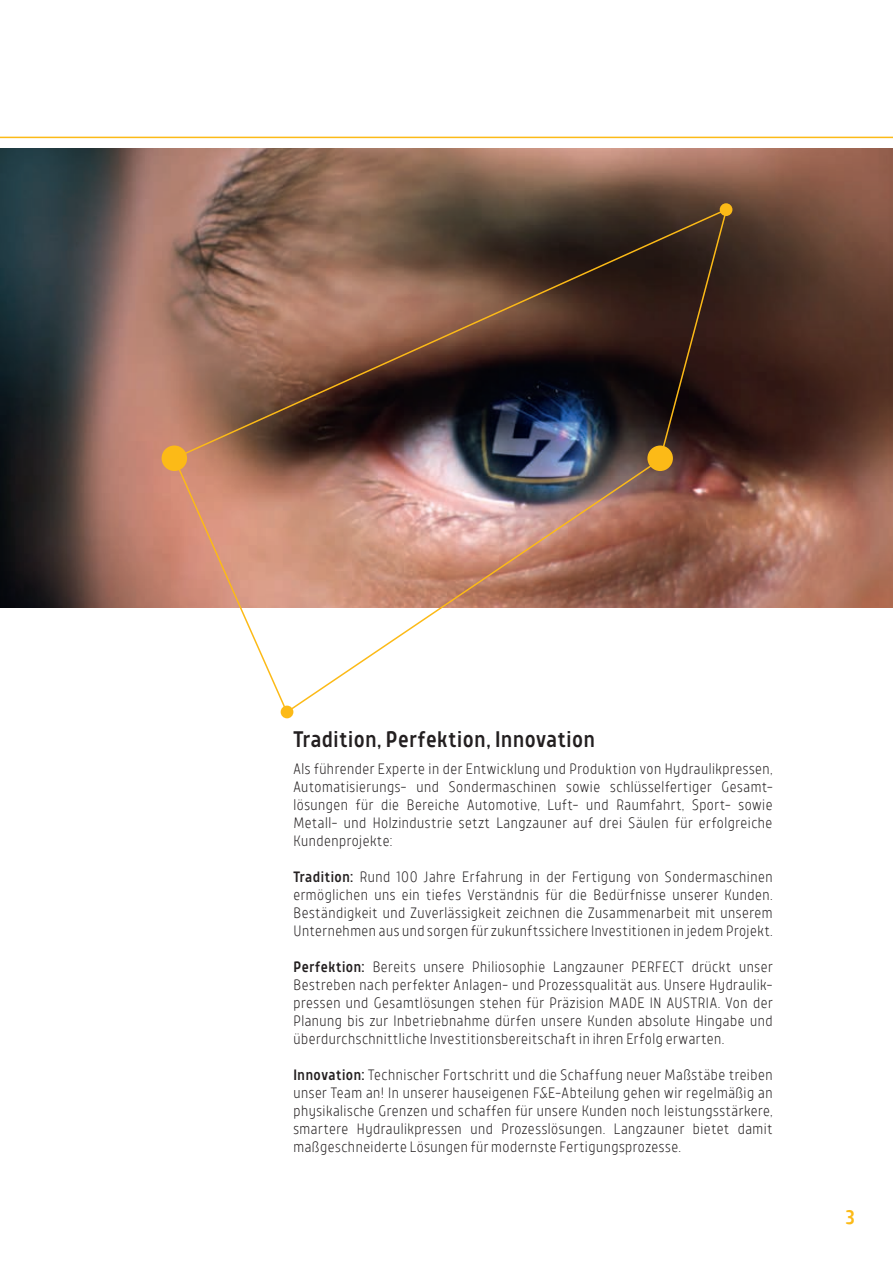
<style>
.page{position:relative;width:893px;height:1263px;background:#fff}
.page>*{position:absolute;margin:0;border:0;box-sizing:border-box;transform-origin:0 0}
.t1{font:500 22.5px "TT Teds";letter-spacing:.025em;color:#231f20}
.t2{font:500 19.5px "TT Teds";color:#fcba17}
.t3{font:300 15px/18px "TT Teds";letter-spacing:.035em;color:#231f20;text-align:justify}
.s1{font-weight:500}
</style>
<div class="page">
<img style="left:0;top:149px;width:893px;height:459px">
<hr style="left:0;top:137px;width:893px;height:1px;background:#fcba17">
<img style="left:289px;top:461px;width:373px;height:253px">
<div style="left:281px;top:706px;width:12px;height:12px;background:#fcba17;border-radius:50%"></div>
<div style="left:720px;top:203px;width:12px;height:13px;background:#fcba17;border-radius:50%"></div>
<div style="left:647px;top:445px;width:26px;height:26px;background:#fcba17;border-radius:50%"></div>
<div style="left:162px;top:445px;width:25px;height:26px;background:#fcba17;border-radius:50%"></div>
<svg style="left:172px;top:461px;width:117px;height:253px"></svg>
<img style="left:172px;top:208px;width:556px;height:253px">
<h1 class="t1" style="left:293px;top:725px;width:303px">Tradition, Perfektion, Innovation</h1>
<p class="t3" style="left:293px;top:760px;width:481px">Als führender Experte in der Entwicklung und Produktion von Hydraulikpressen, Automatisierungs- und Sondermaschinen sowie schlüsselfertiger Gesamt&shy;lösungen für die Bereiche Automotive, Luft- und Raumfahrt, Sport- sowie Metall- und Holzindustrie setzt Langzauner auf drei Säulen für erfolgreiche Kundenprojekte:</p>
<p class="t3" style="left:293px;top:868px;width:481px"><span class="s1">Tradition:</span> Rund 100 Jahre Erfahrung in der Fertigung von Sondermaschinen ermöglichen uns ein tiefes Verständnis für die Bedürfnisse unserer Kunden.<br>Beständigkeit und Zuverlässigkeit zeichnen die Zusammenarbeit mit unserem Unternehmen aus und sorgen für zukunftssichere Investitionen in jedem Projekt.</p>
<p class="t3" style="left:293px;top:958px;width:481px"><span class="s1">Perfektion:</span> Bereits unsere Philiosophie Langzauner PERFECT drückt unser Bestreben nach perfekter Anlagen- und Prozessqualität aus. Unsere Hydraulik&shy;pressen und Gesamtlösungen stehen für Präzision MADE IN AUSTRIA. Von der Planung bis zur Inbetriebnahme dürfen unsere Kunden absolute Hingabe und überdurchschnittliche Investitionsbereitschaft in ihren Erfolg erwarten.</p>
<p class="t3" style="left:293px;top:1066px;width:481px"><span class="s1">Innovation:</span> Technischer Fortschritt und die Schaffung neuer Maßstäbe treiben unser Team an! In unserer hauseigenen F&amp;E-Abteilung gehen wir regelmäßig an physikalische Grenzen und schaffen für unsere Kunden noch leistungsstärkere, smartere Hydraulikpressen und Prozesslösungen. Langzauner bietet damit maßgeschneiderte Lösungen für modernste Fertigungsprozesse.</p>
<h2 class="t2" style="left:846px;top:1204px;width:10px">3</h2>
</div>
